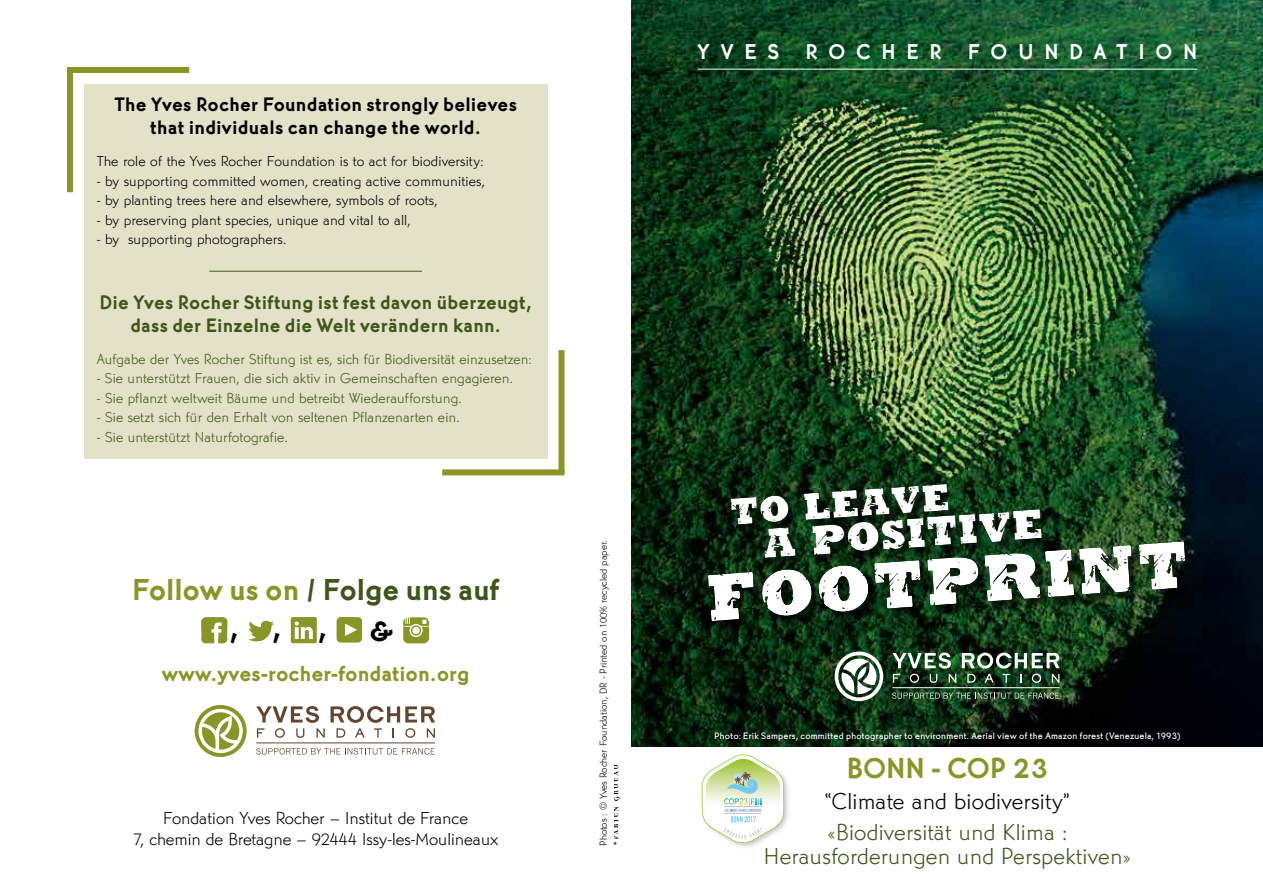
<style>
.page{position:relative;width:1263px;height:893px;background:#fff}
.page>*{position:absolute;margin:0;border:0;box-sizing:border-box;transform-origin:0 0}
.t1{font:61.35px "Marvelouz DSG";color:#fff}
.t2{font:38.25px "Marvelouz DSG";color:#fff}
.t3{font:34.8px "Marvelouz DSG";color:#fff}
.t4{font:700 31.5px/37.8px "Martin Got URWTOT";color:#41551b}
.t5{font:700 31.5px "Martin Got URWTOT";color:#000}
.t6{font:700 30px "Martin Got URWTOT";color:#899627}
.t7{font:300 24px/24px "Martin Got URWTOT";letter-spacing:.01em;color:#41551b;text-align:center}
.t8{font:300 24px "Martin Got URWTOT";letter-spacing:.01em;color:#000}
.t9{font:700 22.5px "Martin Got URWTOT";color:#899627}
.t10{font:700 22.2px "Martin Got URWTOT";letter-spacing:.49em;color:#fff}
.t11{font:700 20.25px/22.5px "Martin Got URWTOT";letter-spacing:.01em;color:#41551b;text-align:center}
.t12{font:700 20.25px/22.5px "Martin Got URWTOT";letter-spacing:.01em;color:#000;text-align:center}
.t13{font:300 18px/21.6px "Martin Got URWTOT";color:#000;text-align:center}
.t14{font:300 15px "Martin Got URWTOT";letter-spacing:.01em;color:#41551b}
.t15{font:300 15px "Martin Got URWTOT";letter-spacing:.01em;color:#000}
.t16{font:300 10.5px "Martin Got URWTOT";color:#000}
.t17{font:500 9.75px "Martin Got URWTOT";letter-spacing:.02em;color:#fff}
.s1{color:#899627}
.s2{color:#000}
</style>
<div class="page">
<img style="left:631px;top:0;width:632px;height:747px">
<svg style="left:835px;top:693px;width:48px;height:8px"></svg>
<svg style="left:892px;top:693px;width:167px;height:6px"></svg>
<img style="left:715px;top:424px;width:492px;height:58px">
<svg style="left:646px;top:473px;width:446px;height:113px;background:#0a2e11"></svg>
<svg style="left:683px;top:482px;width:580px;height:211px;background:#102c17"></svg>
<hr style="left:256px;top:743px;width:179px;height:1px;background:#614632">
<svg style="left:195px;top:705px;width:52px;height:52px"></svg>
<svg style="left:256px;top:748px;width:179px;height:7px"></svg>
<svg style="left:256px;top:706px;width:179px;height:32px"></svg>
<hr style="left:698px;top:69px;width:499px;height:1px;background:#fff">
<img style="left:701px;top:777px;width:87px;height:70px">
<svg style="left:702px;top:754px;width:82px;height:90px"></svg>
<div style="left:84px;top:84px;width:463px;height:374px;background:#e3e2c9"></div>
<hr style="left:209px;top:271px;width:213px;height:1px;background:#41551b">
<svg style="left:201px;top:617px;width:26px;height:26px"></svg>
<svg style="left:248px;top:621px;width:26px;height:21px"></svg>
<div style="left:291px;top:617px;width:26px;height:26px;background:#899627;border-radius:2px"></div>
<svg style="left:294px;top:621px;width:19px;height:18px"></svg>
<svg style="left:337px;top:617px;width:25px;height:26px"></svg>
<svg style="left:403px;top:617px;width:26px;height:26px"></svg>
<div style="left:67px;top:70px;width:6px;height:122px;background:#899627"></div>
<div style="left:67px;top:67px;width:122px;height:6px;background:#899627"></div>
<div style="left:558px;top:350px;width:6px;height:122px;background:#899627"></div>
<div style="left:442px;top:469px;width:122px;height:6px;background:#899627"></div>
<svg style="left:613px;top:764px;width:7px;height:81px"></svg>
<h3 class="t12" style="left:114px;top:94px;width:404px">The Yves Rocher Foundation strongly believes that individuals can change the world.</h3>
<p class="t15" style="left:97px;top:152px;width:388px">The role of the Yves Rocher Foundation is to act for biodiversity:</p>
<p class="t15" style="left:97px;top:172px;width:390px">- by supporting committed women, creating active communities,</p>
<p class="t15" style="left:97px;top:191px;width:342px">- by planting trees here and elsewhere, symbols of roots,</p>
<p class="t15" style="left:97px;top:211px;width:315px">- by preserving plant species, unique and vital to all,</p>
<p class="t15" style="left:97px;top:230px;width:191px">- by supporting photographers.</p>
<h3 class="t11" style="left:99px;top:291px;width:434px">Die Yves Rocher Stiftung ist fest davon überzeugt, dass der Einzelne die Welt verändern kann.</h3>
<p class="t14" style="left:97px;top:350px;width:437px">Aufgabe der Yves Rocher Stiftung ist es, sich für Biodiversität einzusetzen:</p>
<p class="t14" style="left:97px;top:369px;width:418px">- Sie unterstützt Frauen, die sich aktiv in Gemeinschaften engagieren.</p>
<p class="t14" style="left:97px;top:389px;width:366px">- Sie pflanzt weltweit Bäume und betreibt Wiederaufforstung.</p>
<p class="t14" style="left:97px;top:408px;width:364px">- Sie setzt sich für den Erhalt von seltenen Pflanzenarten ein.</p>
<p class="t14" style="left:97px;top:428px;width:193px">- Sie unterstützt Naturfotografie.</p>
<h3 class="t4" style="left:229px;top:571px;width:272px;text-indent:-97px"><span class="s1">Follow us on</span> / Folge uns auf <span class="s2">, , ,</span></h3>
<h3 class="t5" style="left:370px;top:612px;width:26px">&amp;</h3>
<h3 class="t9" style="left:162px;top:660px;width:309px">www.yves-rocher-fondation.org</h3>
<p class="t13" style="left:133px;top:807px;width:367px">Fondation Yves Rocher – Institut de France<br>7, chemin de Bretagne – 92444 Issy-les-Moulineaux</p>
<p class="t16" style="left:597px;top:846px;width:307px;rotate:-90deg">Photos : © Yves Rocher Foundation, DR - Printed on 100% recycled paper.</p>
<h3 class="t10" style="left:698px;top:38px;width:501px">YVES ROCHER FOUNDATION</h3>
<h3 class="t3" style="left:728px;top:493px;width:221px;rotate:-4deg">TO LEAVE</h3>
<h2 class="t2" style="left:760px;top:522px;width:283px;rotate:-4deg">A POSITIVE</h2>
<h1 class="t1" style="left:704px;top:564px;width:485px;rotate:-4deg">FOOTPRINT</h1>
<p class="t17" style="left:714px;top:729px;width:467px">Photo: Erik Sampers, committed photographer to environment. Aerial view of the Amazon forest (Venezuela, 1993)</p>
<h3 class="t6" style="left:847px;top:750px;width:203px">BONN - COP 23</h3>
<h3 class="t8" style="left:825px;top:787px;width:246px">“Climate and biodiversity”</h3>
<h3 class="t7" style="left:764px;top:820px;width:368px">«Biodiversität und Klima :<br>Herausforderungen und Perspektiven»</h3>
</div>
